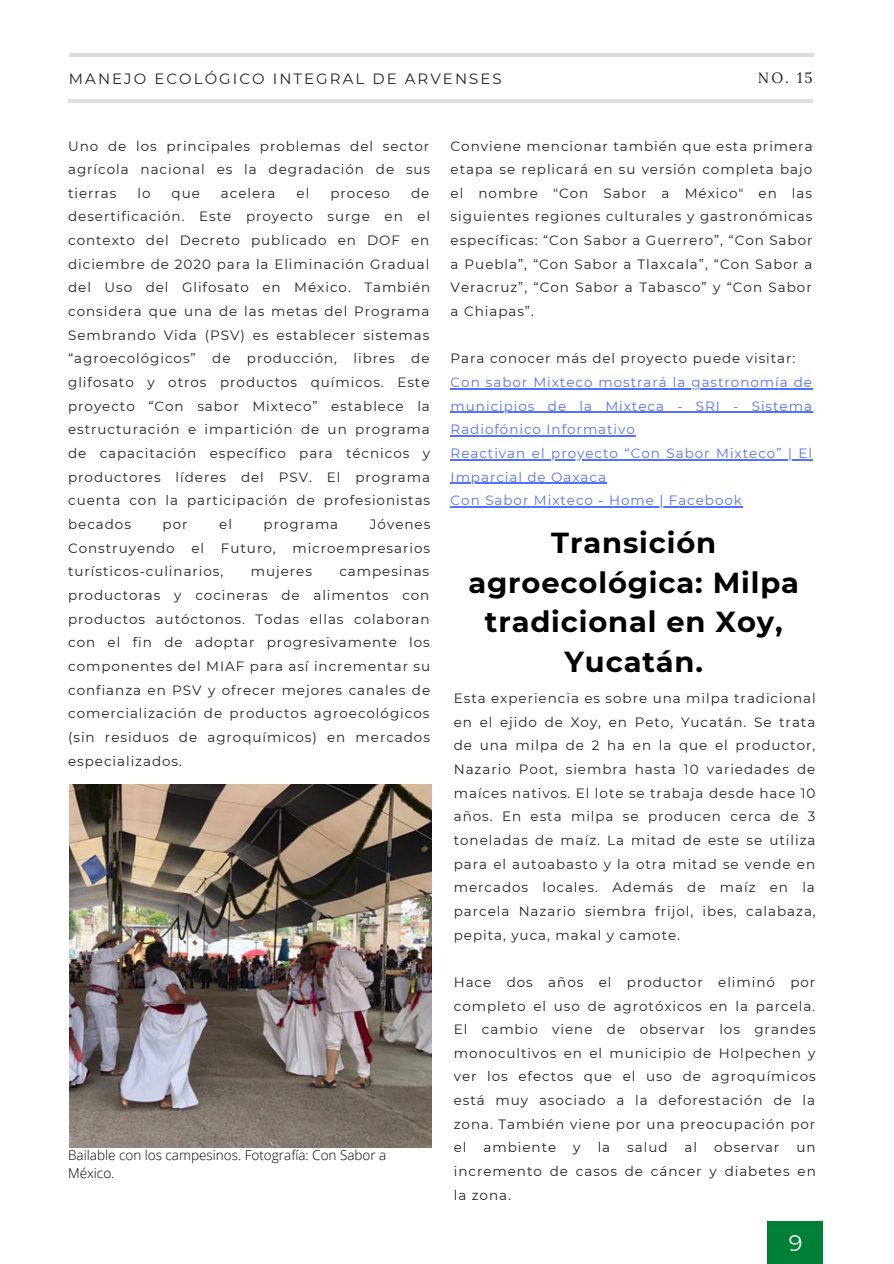
<style>
.page{position:relative;width:894px;height:1264px;background:#fff}
.page>*{position:absolute;margin:0;border:0;box-sizing:border-box;transform-origin:0 0}
.t1{font:700 28.95px/39.5px "Montserrat";letter-spacing:.03em;color:#000;text-align:center}
.t2{font:22.5px "Montserrat";color:#fff}
.t3{font:14.85px "Montserrat";letter-spacing:.14em;color:#222}
.t4{font:14.85px "Lora";color:#222}
.t5{font:13.5px/23.7px "Montserrat";letter-spacing:.07em;color:#222;text-align:justify}
.t6{font:13.5px/23.7px "Montserrat";letter-spacing:.07em;color:#5271ff;text-align:justify}
.t7{font:300 13.5px/18px "Open Sans";color:#000}
</style>
<div class="page">
<hr style="left:68px;top:99px;width:744px;height:3px;background:#192627">
<hr style="left:69px;top:53px;width:744px;height:4px;background:#dddfdf">
<img style="left:69px;top:785px;width:362px;height:362px">
<div style="left:766px;top:1221px;width:55px;height:42px;background:#008037"></div>
<hr style="left:450px;top:388px;width:362px;height:1px;background:#5271ff">
<hr style="left:450px;top:412px;width:362px;height:1px;background:#5271ff">
<hr style="left:450px;top:435px;width:185px;height:1px;background:#5271ff">
<hr style="left:450px;top:459px;width:363px;height:1px;background:#5271ff">
<hr style="left:450px;top:483px;width:157px;height:1px;background:#5271ff">
<hr style="left:450px;top:506px;width:292px;height:1px;background:#5271ff">
<p class="t3" style="left:69px;top:69px;width:434px">MANEJO ECOLÓGICO INTEGRAL DE ARVENSES</p>
<p class="t4" style="left:757px;top:68px;width:56px">NO. 15</p>
<p class="t5" style="left:68px;top:134px;width:363px">Uno de los principales problemas del sector agrícola nacional es la degradación de sus tierras</p>
<p class="t5" style="left:68px;top:181px;width:363px;text-indent:343px">de desertificación. Este proyecto surge en el contexto del Decreto publicado en DOF en diciembre de 2020 para la Eliminación Gradual del Uso del Glifosato en México. También considera que una de las metas del Programa Sembrando Vida (PSV) es establecer sistemas “agroecológicos” de producción, libres de glifosato y otros productos químicos. Este proyecto “Con sabor Mixteco” establece la estructuración e impartición de un programa de capacitación específico para técnicos y productores líderes del PSV. El programa cuenta con la participación de profesionistas becados</p>
<p class="t5" style="left:137px;top:181px;width:15px">lo</p>
<p class="t5" style="left:171px;top:181px;width:30px">que</p>
<p class="t5" style="left:221px;top:181px;width:56px">acelera</p>
<p class="t5" style="left:296px;top:181px;width:14px">el</p>
<p class="t5" style="left:330px;top:181px;width:61px">proceso</p>
<p class="t5" style="left:162px;top:512px;width:26px">por</p>
<p class="t5" style="left:219px;top:512px;width:14px">el</p>
<p class="t5" style="left:263px;top:512px;width:76px">programa</p>
<p class="t5" style="left:68px;top:512px;width:363px;text-indent:302px">Jóvenes Construyendo el Futuro, microempresarios turísticos-culinarios,</p>
<p class="t5" style="left:251px;top:559px;width:63px">mujeres</p>
<p class="t5" style="left:68px;top:559px;width:363px;text-indent:271px">campesinas productoras y cocineras de alimentos con productos autóctonos. Todas ellas colaboran con el fin de adoptar progresivamente los componentes del MIAF para así incrementar su confianza en PSV y ofrecer mejores canales de comercialización de productos agroecológicos (sin residuos de agroquímicos) en mercados especializados.</p>
<p class="t7" style="left:68px;top:1145px;width:320px">Bailable con los campesinos. Fotografía: Con Sabor a<br>México.</p>
<p class="t5" style="left:450px;top:134px;width:363px">Conviene mencionar también que esta primera etapa se replicará en su versión completa bajo el nombre "Con Sabor a México" en las siguientes regiones culturales y gastronómicas específicas: “Con Sabor a Guerrero”, “Con Sabor a Puebla”, “Con Sabor a Tlaxcala”, “Con Sabor a Veracruz”, “Con Sabor a Tabasco” y “Con Sabor a Chiapas”.</p>
<p class="t5" style="left:450px;top:347px;width:346px">Para conocer más del proyecto puede visitar:</p>
<p class="t6" style="left:450px;top:370px;width:363px">Con sabor Mixteco mostrará la gastronomía de municipios de la Mixteca - SRI - Sistema Radiofónico Informativo</p>
<p class="t6" style="left:450px;top:441px;width:363px">Reactivan el proyecto “Con Sabor Mixteco” | El<br>Imparcial de Oaxaca</p>
<p class="t6" style="left:450px;top:488px;width:293px">Con Sabor Mixteco - Home | Facebook</p>
<p class="t1" style="left:468px;top:523px;width:332px">Transición agroecológica: Milpa tradicional en Xoy,<br>Yucatán.</p>
<p class="t5" style="left:453px;top:686px;width:363px">Esta experiencia es sobre una milpa tradicional en el ejido de Xoy, en Peto, Yucatán. Se trata de una milpa de 2 ha en la que el productor, Nazario Poot, siembra hasta 10 variedades de maíces nativos. El lote se trabaja desde hace 10 años. En esta milpa se producen cerca de 3 toneladas de maíz. La mitad de este se utiliza para el autoabasto y la otra mitad se vende en mercados locales. Además de maíz en la parcela Nazario siembra frijol, ibes, calabaza, pepita, yuca, makal y camote.</p>
<p class="t5" style="left:453px;top:970px;width:363px">Hace dos años el productor eliminó por completo el uso de agrotóxicos en la parcela.<br>El cambio viene de observar los grandes monocultivos en el municipio de Holpechen y ver los efectos que el uso de agroquímicos está muy asociado a la deforestación de la zona. También viene por una preocupación por el</p>
<p class="t5" style="left:483px;top:1135px;width:74px">ambiente</p>
<p class="t5" style="left:573px;top:1135px;width:9px">y</p>
<p class="t5" style="left:597px;top:1135px;width:14px">la</p>
<p class="t5" style="left:627px;top:1135px;width:42px">salud</p>
<p class="t5" style="left:684px;top:1135px;width:14px">al</p>
<p class="t5" style="left:714px;top:1135px;width:67px">observar</p>
<p class="t5" style="left:453px;top:1135px;width:363px;text-indent:342px">un incremento de casos de cáncer y diabetes en la zona.</p>
<p class="t2" style="left:788px;top:1229px;width:15px">9</p>
</div>
